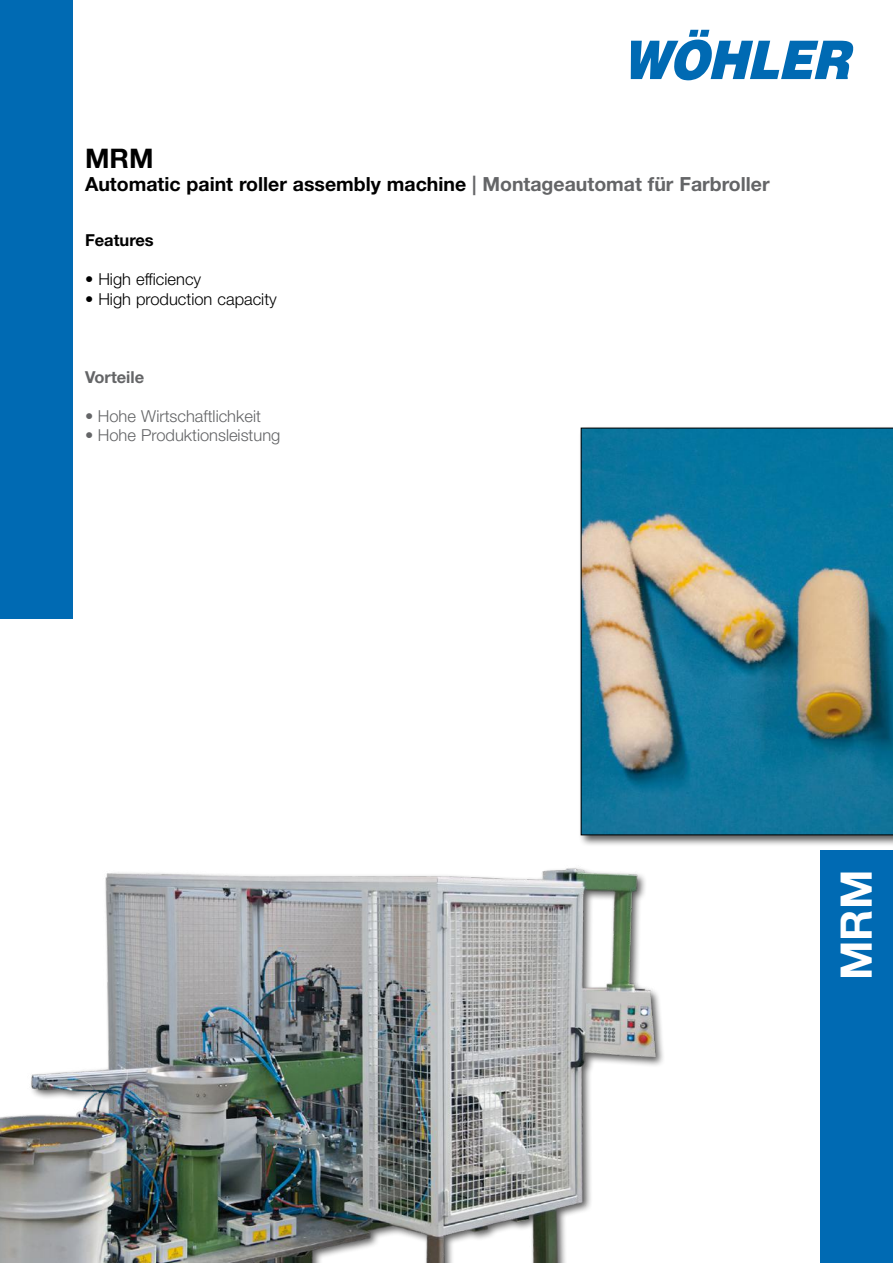
<style>
.page{position:relative;width:893px;height:1263px;background:#fff}
.page>*{position:absolute;margin:0;border:0;box-sizing:border-box;transform-origin:0 0}
.t1{font:700 43.5px "Helvetica Neue";color:#fff}
.t2{font:700 27px "Helvetica Neue";color:#000}
.t3{font:700 19.5px "Helvetica Neue";color:#000}
.t4{font:300 16.5px "Helvetica Neue";color:#646567}
.t5{font:300 16.5px "Helvetica Neue";color:#000}
.t6{font:700 16.5px "Helvetica Neue";color:#000}
.t7{font:700 16.5px "Helvetica Neue";color:#646567}
.s1{color:#646567}
</style>
<div class="page">
<div style="left:0;top:0;width:72px;height:619px;background:#006ab3"></div>
<div style="left:821px;top:850px;width:72px;height:413px;background:#006ab3"></div>
<svg style="left:631px;top:30px;width:222px;height:50px"></svg>
<div style="left:578px;top:425px;width:315px;height:422px;background:#000;opacity:.65"></div>
<img style="left:581px;top:428px;width:312px;height:407px">
<img style="left:0;top:772px;width:672px;height:491px">
<h2 class="t2" style="left:85px;top:141px;width:70px">MRM</h2>
<p class="t3" style="left:85px;top:172px;width:686px">Automatic paint roller assembly machine <span class="s1">| Montageautomat für Farbroller</span></p>
<p class="t6" style="left:85px;top:230px;width:70px">Features</p>
<p class="t5" style="left:85px;top:269px;width:118px">• High efficiency</p>
<p class="t5" style="left:85px;top:289px;width:193px">• High production capacity</p>
<p class="t7" style="left:85px;top:367px;width:61px">Vorteile</p>
<p class="t4" style="left:85px;top:406px;width:177px">• Hohe Wirtschaftlichkeit</p>
<p class="t4" style="left:85px;top:425px;width:197px">• Hohe Produktionsleistung</p>
<h1 class="t1" style="left:829px;top:980px;width:112px;rotate:-90deg">MRM</h1>
</div>
